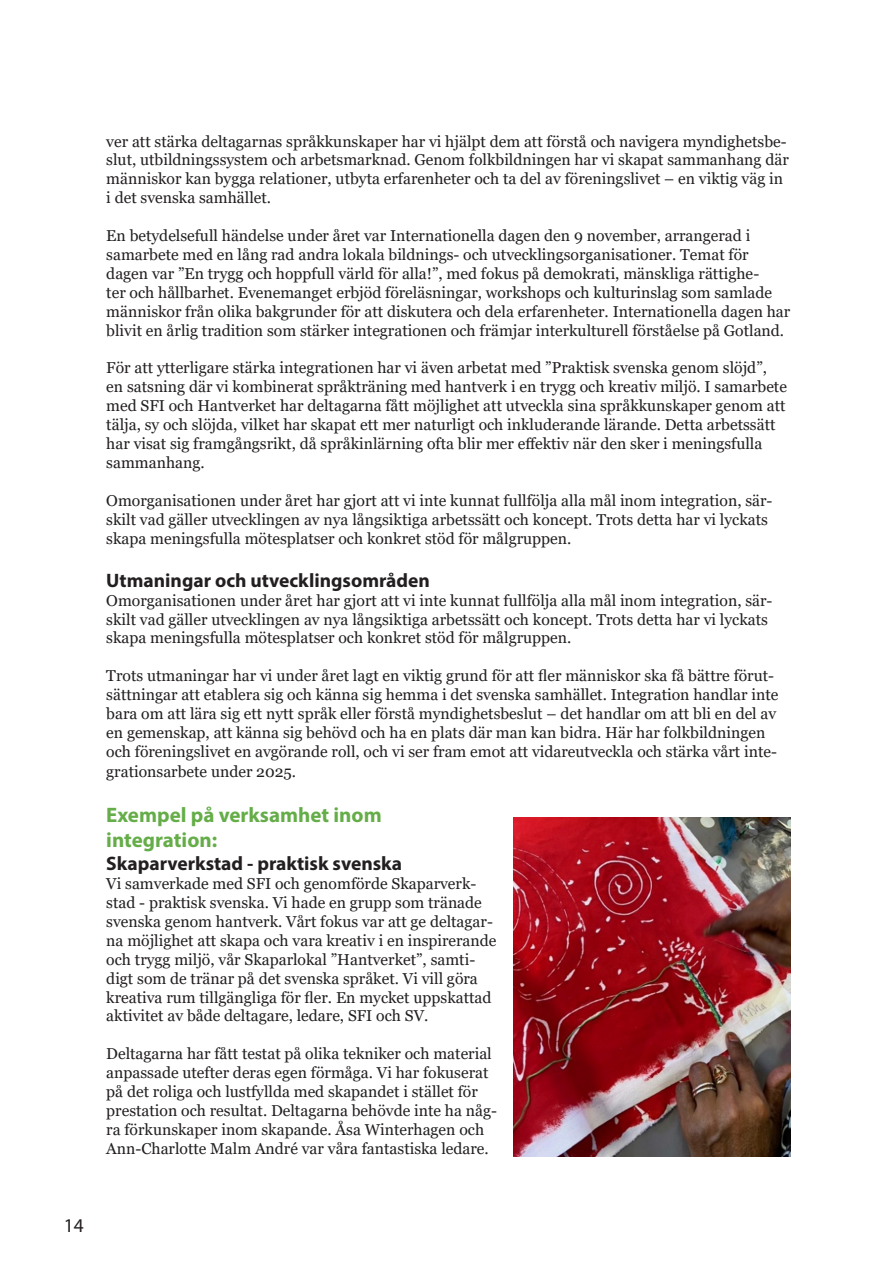
<style>
.page{position:relative;width:893px;height:1263px;background:#fff}
.page>*{position:absolute;margin:0;border:0;box-sizing:border-box;transform-origin:0 0}
.t1{font:700 21px/25.2px "Myriad Pro";color:#65ad48}
.t2{font:700 19.5px "Myriad Pro";color:#231f20}
.t3{font:19.5px "Myriad Pro";color:#231f20}
.t4{font:15.75px/18.9px "Georgia";color:#231f20}
</style>
<div class="page">
<img style="left:513px;top:817px;width:278px;height:340px">
<p class="t4" style="left:106px;top:132px;width:684px">ver att stärka deltagarnas språkkunskaper har vi hjälpt dem att förstå och navigera myndighetsbe&shy;slut, utbildningssystem och arbetsmarknad. Genom folkbildningen har vi skapat sammanhang där människor kan bygga relationer, utbyta erfarenheter och ta del av föreningslivet – en viktig väg in i det svenska samhället.</p>
<p class="t4" style="left:106px;top:227px;width:685px">En betydelsefull händelse under året var Internationella dagen den 9 november, arrangerad i samarbete med en lång rad andra lokala bildnings- och utvecklingsorganisationer. Temat för dagen var ”En trygg och hoppfull värld för alla!”, med fokus på demokrati, mänskliga rättighe-<br>ter och hållbarhet. Evenemanget erbjöd föreläsningar, workshops och kulturinslag som samlade människor från olika bakgrunder för att diskutera och dela erfarenheter. Internationella dagen har blivit en årlig tradition som stärker integrationen och främjar interkulturell förståelse på Gotland.</p>
<p class="t4" style="left:106px;top:359px;width:682px">För att ytterligare stärka integrationen har vi även arbetat med ”Praktisk svenska genom slöjd”, en satsning där vi kombinerat språkträning med hantverk i en trygg och kreativ miljö. I samarbete med SFI och Hantverket har deltagarna fått möjlighet att utveckla sina språkkunskaper genom att tälja, sy och slöjda, vilket har skapat ett mer naturligt och inkluderande lärande. Detta arbetssätt har visat sig framgångsrikt, då språkinlärning ofta blir mer effektiv när den sker i meningsfulla sammanhang.</p>
<p class="t4" style="left:106px;top:491px;width:668px">Omorganisationen under året har gjort att vi inte kunnat fullfölja alla mål inom integration, sär&shy;skilt vad gäller utvecklingen av nya långsiktiga arbetssätt och koncept. Trots detta har vi lyckats skapa meningsfulla mötesplatser och konkret stöd för målgruppen.</p>
<p class="t2" style="left:106px;top:567px;width:325px">Utmaningar och utvecklingsområden</p>
<p class="t4" style="left:106px;top:591px;width:668px">Omorganisationen under året har gjort att vi inte kunnat fullfölja alla mål inom integration, sär&shy;skilt vad gäller utvecklingen av nya långsiktiga arbetssätt och koncept. Trots detta har vi lyckats skapa meningsfulla mötesplatser och konkret stöd för målgruppen.</p>
<p class="t4" style="left:106px;top:667px;width:674px">Trots utmaningar har vi under året lagt en viktig grund för att fler människor ska få bättre förut&shy;sättningar att etablera sig och känna sig hemma i det svenska samhället. Integration handlar inte bara om att lära sig ett nytt språk eller förstå myndighetsbeslut – det handlar om att bli en del av en gemenskap, att känna sig behövd och ha en plats där man kan bidra. Här har folkbildningen och föreningslivet en avgörande roll, och vi ser fram emot att vidareutveckla och stärka vårt inte&shy;grationsarbete under 2025.</p>
<p class="t1" style="left:106px;top:801px;width:277px">Exempel på verksamhet inom integration:</p>
<p class="t2" style="left:106px;top:851px;width:297px">Skaparverkstad - praktisk svenska</p>
<p class="t4" style="left:106px;top:875px;width:392px">Vi samverkade med SFI och genomförde Skaparverk&shy;stad - praktisk svenska. Vi hade en grupp som tränade svenska genom hantverk. Vårt fokus var att ge deltagar&shy;na möjlighet att skapa och vara kreativ i en inspirerande och trygg miljö, vår Skaparlokal ”Hantverket”, samti&shy;digt som de tränar på det svenska språket. Vi vill göra kreativa rum tillgängliga för fler. En mycket uppskattad aktivitet av både deltagare, ledare, SFI och SV.</p>
<p class="t4" style="left:106px;top:1045px;width:392px">Deltagarna har fått testat på olika tekniker och material anpassade utefter deras egen förmåga. Vi har fokuserat på det roliga och lustfyllda med skapandet i stället för prestation och resultat. Deltagarna behövde inte ha någ&shy;ra förkunskaper inom skapande. Åsa Winterhagen och Ann-Charlotte Malm André var våra fantastiska ledare.</p>
<p class="t3" style="left:64px;top:1213px;width:22px">14</p>
</div>
